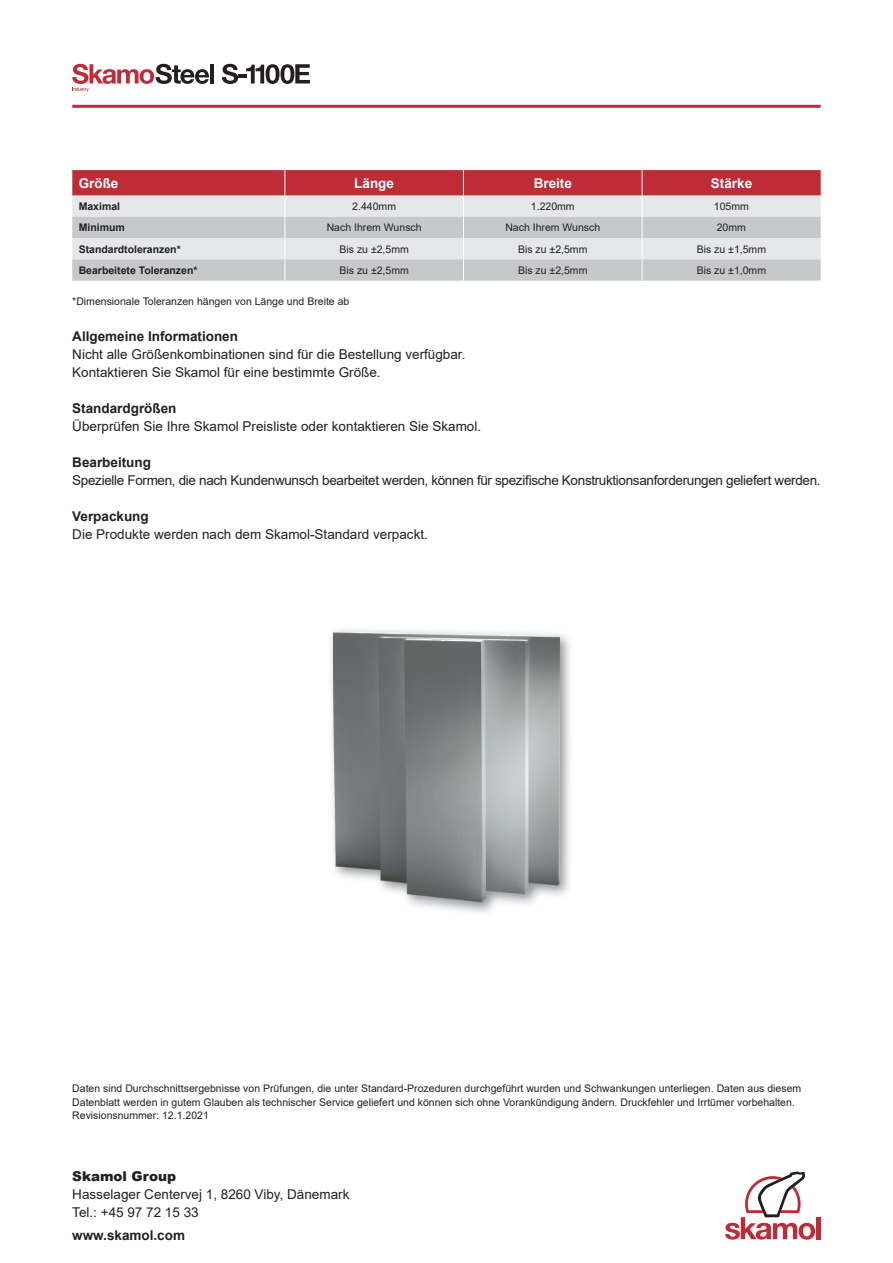
<style>
.page{position:relative;width:893px;height:1263px;background:#fff}
.page>*{position:absolute;margin:0;border:0;box-sizing:border-box;transform-origin:0 0}
.t1{font:13.5px/18px "Arial";color:#231f20}
.t2{font:13.5px "Arial";letter-spacing:-.025em;color:#231f20}
.t3{font:700 13.5px "Arial";color:#231f20}
.t4{font:700 13.5px "Arial";color:#fff}
.t5{font:900 13.5px "Arial";color:#231f20}
.t6{font:10.5px/13.5px "Arial";color:#231f20}
.t7{font:700 10.5px/21.3px "Arial";color:#231f20}
</style>
<div class="page">
<hr style="left:210px;top:64px;width:4px;height:19px;background:#231f20">
<svg style="left:222px;top:64px;width:88px;height:20px"></svg>
<svg style="left:72px;top:64px;width:137px;height:27px"></svg>
<hr style="left:72px;top:105px;width:749px;height:3px;background:#bf2b37">
<div style="left:816px;top:1217px;width:5px;height:22px;background:#bf2b37"></div>
<svg style="left:725px;top:1171px;width:90px;height:68px"></svg>
<svg style="left:72px;top:170px;width:749px;height:111px;background:#d1b0b5"></svg>
<img style="left:331px;top:630px;width:239px;height:283px">
<img style="left:333px;top:631px;width:227px;height:272px">
<p class="t4" style="left:79px;top:173px;width:41px">Größe</p>
<p class="t4" style="left:354px;top:173px;width:41px">Länge</p>
<p class="t4" style="left:534px;top:173px;width:40px">Breite</p>
<p class="t4" style="left:711px;top:173px;width:43px">Stärke</p>
<p class="t7" style="left:79px;top:196px;width:48px">Maximal<br>Minimum</p>
<p class="t6" style="left:352px;top:200px;width:45px">2.440mm</p>
<p class="t6" style="left:531px;top:200px;width:45px">1.220mm</p>
<p class="t6" style="left:714px;top:196px;width:37px;line-height:21.3px">105mm<br>20mm</p>
<p class="t6" style="left:339px;top:242px;width:71px">Bis zu ±2,5mm</p>
<p class="t6" style="left:518px;top:242px;width:71px">Bis zu ±2,5mm</p>
<p class="t6" style="left:697px;top:242px;width:71px">Bis zu ±1,5mm</p>
<p class="t6" style="left:339px;top:263px;width:71px">Bis zu ±2,5mm</p>
<p class="t6" style="left:518px;top:263px;width:71px">Bis zu ±2,5mm</p>
<p class="t6" style="left:697px;top:263px;width:71px">Bis zu ±1,0mm</p>
<p class="t6" style="left:327px;top:221px;width:96px">Nach Ihrem Wunsch</p>
<p class="t6" style="left:505px;top:221px;width:96px">Nach Ihrem Wunsch</p>
<p class="t7" style="left:79px;top:238px;width:120px">Standardtoleranzen*<br>Bearbeitete Toleranzen*</p>
<p class="t6" style="left:72px;top:294px;width:279px">*Dimensionale Toleranzen hängen von Länge und Breite ab</p>
<p class="t3" style="left:72px;top:326px;width:167px">Allgemeine Informationen</p>
<p class="t1" style="left:72px;top:345px;width:395px">Nicht alle Größenkombinationen sind für die Bestellung verfügbar.<br>Kontaktieren Sie Skamol für eine bestimmte Größe.</p>
<p class="t3" style="left:72px;top:398px;width:106px">Standardgrößen</p>
<p class="t1" style="left:72px;top:417px;width:410px">Überprüfen Sie Ihre Skamol Preisliste oder kontaktieren Sie Skamol.</p>
<p class="t3" style="left:72px;top:452px;width:80px">Bearbeitung</p>
<p class="t2" style="left:72px;top:471px;width:750px">Spezielle Formen, die nach Kundenwunsch bearbeitet werden, können für spezifische Konstruktionsanforderungen geliefert werden.</p>
<p class="t3" style="left:72px;top:506px;width:78px">Verpackung</p>
<p class="t1" style="left:72px;top:525px;width:357px">Die Produkte werden nach dem Skamol-Standard verpackt.</p>
<p class="t6" style="left:72px;top:1081px;width:730px">Daten sind Durchschnittsergebnisse von Prüfungen, die unter Standard-Prozeduren durchgeführt wurden und Schwankungen unterliegen. Daten aus diesem<br>Datenblatt werden in gutem Glauben als technischer Service geliefert und können sich ohne Vorankündigung ändern. Druckfehler und Irrtümer vorbehalten.<br>Revisionsnummer: 12.1.2021</p>
<p class="t5" style="left:72px;top:1166px;width:105px">Skamol Group</p>
<p class="t1" style="left:72px;top:1185px;width:279px">Hasselager Centervej 1, 8260 Viby, Dänemark<br>Tel.: +45 97 72 15 33</p>
<p class="t3" style="left:72px;top:1225px;width:114px">www.skamol.com</p>
</div>
